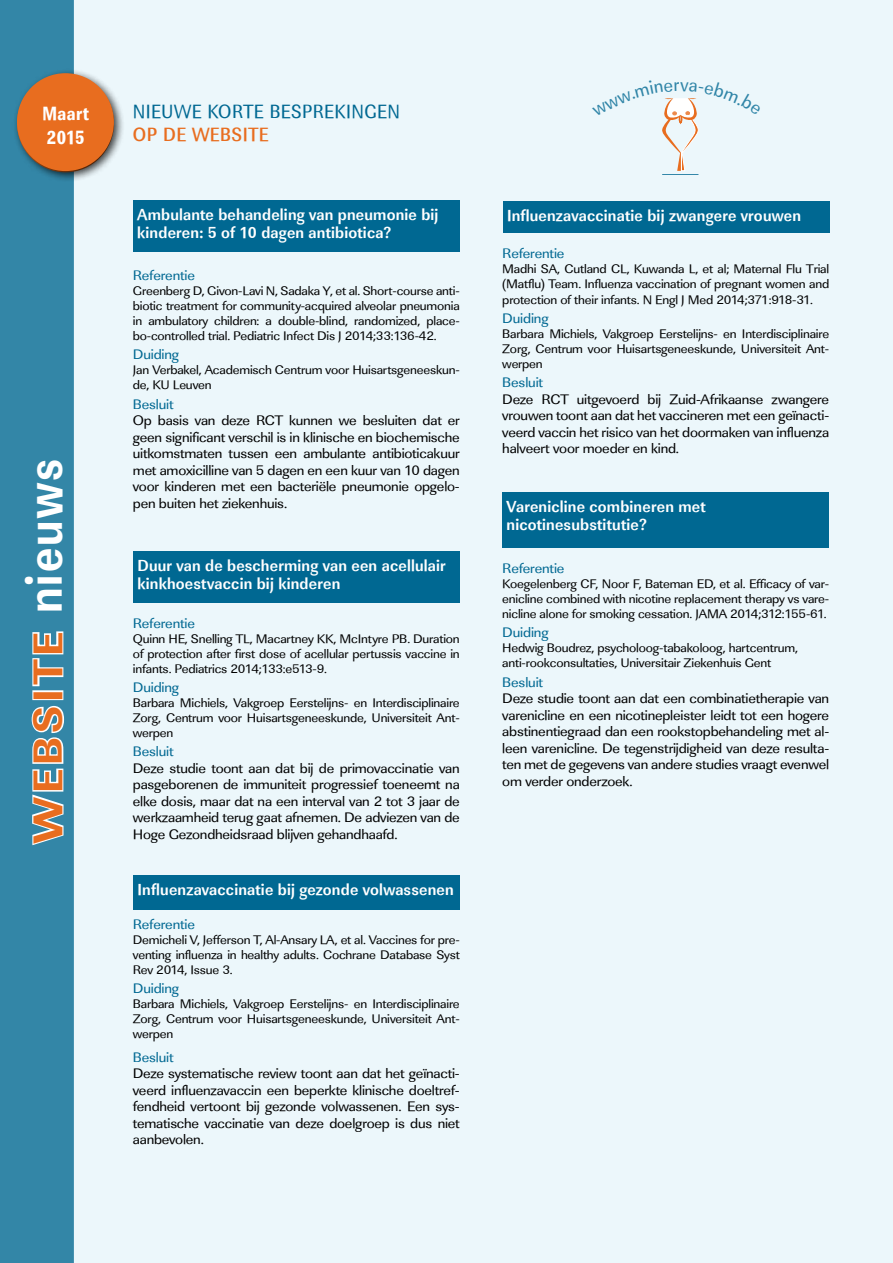
<style>
.page{position:relative;width:893px;height:1263px;background:#fff}
.page>*{position:absolute;margin:0;border:0;box-sizing:border-box;transform-origin:0 0}
.t1{font:42px "Linear Std Wd Xbold";letter-spacing:.1em;color:#e86d1f}
.t2{font:19.8px "Linear Std Nr";letter-spacing:.025em;color:#006892}
.t3{font:500 19.8px "Linear Std Nr";letter-spacing:.025em;color:#e86d1f}
.t4{font:19.8px/24px "Linear Std Nr Xbold";letter-spacing:.025em;color:#fff;scale:.91 1}
.t5{font:700 16.5px/18px "Linear Std Cd";letter-spacing:.01em;color:#fff}
.t6{font:14.25px/16.5px "Linear Std";letter-spacing:-.015em;color:#000;text-align:justify;scale:1.05 1}
.t7{font:14.25px "Linear Std";letter-spacing:-.01em;color:#006892;scale:1.05 1}
.t8{font:12.9px/15px "Linear Std";letter-spacing:-.015em;color:#000;text-align:justify;scale:1.05 1}
.s1{font-size:52.5px;color:#fff}
.s2{font-weight:500;color:#006892}
</style>
<div class="page">
<div style="left:74px;top:0;width:819px;height:1263px;background:#e8f6fb"></div>
<div style="left:0;top:0;width:74px;height:1263px;background:#3386a7"></div>
<svg style="left:30px;top:704px;width:36px;height:143px"></svg>
<div style="left:32px;top:690px;width:31px;height:10px;border:3px solid #fff"></div>
<svg style="left:31px;top:630px;width:34px;height:58px"></svg>
<div style="left:12px;top:68px;width:113px;height:114px;background:#000;opacity:.75"></div>
<div style="left:17px;top:73px;width:97px;height:98px;background:#e86d1f;border-radius:50%"></div>
<hr style="left:662px;top:174px;width:36px;height:1px;background:#006892">
<div style="left:133px;top:200px;width:327px;height:51px;background:#006892"></div>
<div style="left:133px;top:551px;width:327px;height:52px;background:#006892"></div>
<div style="left:133px;top:875px;width:327px;height:35px;background:#006892"></div>
<div style="left:503px;top:201px;width:327px;height:32px;background:#006892"></div>
<div style="left:502px;top:493px;width:327px;height:55px;background:#006892"></div>
<svg style="left:662px;top:98px;width:37px;height:73px"></svg>
<h2 class="t4" style="left:42px;top:102px;width:53px">Maart<br>2015</h2>
<h2 class="t2" style="left:133px;top:99px;width:269px">NIEUWE KORTE BESPREKINGEN</h2>
<h2 class="t3" style="left:133px;top:123px;width:137px">OP DE WEBSITE</h2>
<h1 class="t1" style="left:22px;top:842px;width:385px;rotate:-90deg">WEBSITE <span class="s1">nieuws</span></h1>
<p class="t5" style="left:137px;top:206px;width:303px">Ambulante behandeling van pneumonie bij kinderen: 5 of 10 dagen antibiotica?</p>
<p class="t7" style="left:133px;top:267px;width:61px">Referentie</p>
<p class="t8" style="left:133px;top:283px;width:313px">Greenberg D, Givon-Lavi N, Sadaka Y, et al. Short-course anti&shy;biotic treatment for community-acquired alveolar pneumonia in ambulatory children: a double-blind, randomized, place&shy;bo-controlled trial. Pediatric Infect Dis J 2014;33:136-42.</p>
<p class="t7" style="left:133px;top:346px;width:46px">Duiding</p>
<p class="t8" style="left:133px;top:363px;width:313px">Jan Verbakel, Academisch Centrum voor Huisartsgeneeskun&shy;de, KU Leuven</p>
<p class="t7" style="left:133px;top:395px;width:40px">Besluit</p>
<p class="t6" style="left:133px;top:412px;width:313px">Op basis van deze RCT kunnen we besluiten dat er geen significant verschil is in klinische en biochemische uitkomstmaten tussen een ambulante antibioticakuur met amoxicilline van 5 dagen en een kuur van 10 dagen voor kinderen met een bacteriële pneumonie opgelo&shy;pen buiten het ziekenhuis.</p>
<p class="t5" style="left:138px;top:557px;width:310px">Duur van de bescherming van een acellulair kinkhoestvaccin bij kinderen</p>
<p class="t7" style="left:133px;top:614px;width:61px">Referentie</p>
<p class="t8" style="left:133px;top:631px;width:313px">Quinn HE, Snelling TL, Macartney KK, McIntyre PB. Duration of protection after first dose of acellular pertussis vaccine in infants. Pediatrics 2014;133:e513-9.</p>
<p class="t7" style="left:133px;top:679px;width:46px">Duiding</p>
<p class="t8" style="left:133px;top:695px;width:313px">Barbara Michiels, Vakgroep Eerstelijns- en Interdisciplinaire Zorg, Centrum voor Huisartsgeneeskunde, Universiteit Ant&shy;werpen</p>
<p class="t7" style="left:133px;top:743px;width:40px">Besluit</p>
<p class="t6" style="left:133px;top:760px;width:313px">Deze studie toont aan dat bij de primovaccinatie van pasgeborenen de immuniteit progressief toeneemt na elke dosis, maar dat na een interval van 2 tot 3 jaar de werkzaamheid terug gaat afnemen. De adviezen van de Hoge Gezondheidsraad blijven gehandhaafd.</p>
<p class="t5" style="left:138px;top:881px;width:318px">Influenzavaccinatie bij gezonde volwassenen</p>
<p class="t7" style="left:133px;top:915px;width:61px">Referentie</p>
<p class="t8" style="left:133px;top:932px;width:313px">Demicheli V, Jefferson T, Al-Ansary LA, et al. Vaccines for pre&shy;venting influenza in healthy adults. Cochrane Database Syst Rev 2014, Issue 3.</p>
<p class="t7" style="left:133px;top:980px;width:46px">Duiding</p>
<p class="t8" style="left:133px;top:996px;width:313px">Barbara Michiels, Vakgroep Eerstelijns- en Interdisciplinaire Zorg, Centrum voor Huisartsgeneeskunde, Universiteit Ant&shy;werpen</p>
<p class="t7" style="left:133px;top:1048px;width:40px">Besluit</p>
<p class="t6" style="left:133px;top:1065px;width:313px">Deze systematische review toont aan dat het geïnacti&shy;veerd influenzavaccin een beperkte klinische doeltref&shy;fendheid vertoont bij gezonde volwassenen. Een sys&shy;tematische vaccinatie van deze doelgroep is dus niet aanbevolen.</p>
<p class="t5" style="left:507px;top:206px;width:296px">Influenzavaccinatie bij zwangere vrouwen</p>
<p class="t7" style="left:502px;top:245px;width:61px">Referentie</p>
<p class="t8" style="left:502px;top:262px;width:313px">Madhi SA, Cutland CL, Kuwanda L, et al; Maternal Flu Trial (Matflu) Team. Influenza vaccination of pregnant women and protection of their infants. N Engl J Med 2014;371:918-31.</p>
<p class="t7" style="left:502px;top:310px;width:46px">Duiding</p>
<p class="t8" style="left:502px;top:326px;width:313px">Barbara Michiels, Vakgroep Eerstelijns- en Interdisciplinaire Zorg, Centrum voor Huisartsgeneeskunde, Universiteit Ant&shy;werpen</p>
<p class="t7" style="left:502px;top:374px;width:40px">Besluit</p>
<p class="t6" style="left:502px;top:391px;width:313px">Deze RCT uitgevoerd bij Zuid-Afrikaanse zwangere vrouwen toont aan dat het vaccineren met een geïnacti&shy;veerd vaccin het risico van het doormaken van influenza halveert voor moeder en kind.</p>
<p class="t5" style="left:507px;top:498px;width:201px">Varenicline combineren met nicotinesubstitutie?<span class="s2">r</span></p>
<p class="t7" style="left:502px;top:560px;width:61px">Referentie</p>
<p class="t8" style="left:502px;top:576px;width:313px">Koegelenberg CF, Noor F, Bateman ED, et al. Efficacy of var&shy;enicline combined with nicotine replacement therapy vs vare&shy;nicline alone for smoking cessation. JAMA 2014;312:155-61.</p>
<p class="t7" style="left:502px;top:624px;width:46px">Duiding</p>
<p class="t8" style="left:502px;top:641px;width:283px">Hedwig Boudrez, psycholoog-tabakoloog, hartcentrum, anti-rookconsultaties, Universitair Ziekenhuis Gent</p>
<p class="t7" style="left:502px;top:673px;width:40px">Besluit</p>
<p class="t6" style="left:502px;top:690px;width:313px">Deze studie toont aan dat een combinatietherapie van varenicline en een nicotinepleister leidt tot een hogere abstinentiegraad dan een rookstopbehandeling met al&shy;leen varenicline. De tegenstrijdigheid van deze resulta&shy;ten met de gegevens van andere studies vraagt evenwel om verder onderzoek.</p>
</div>
